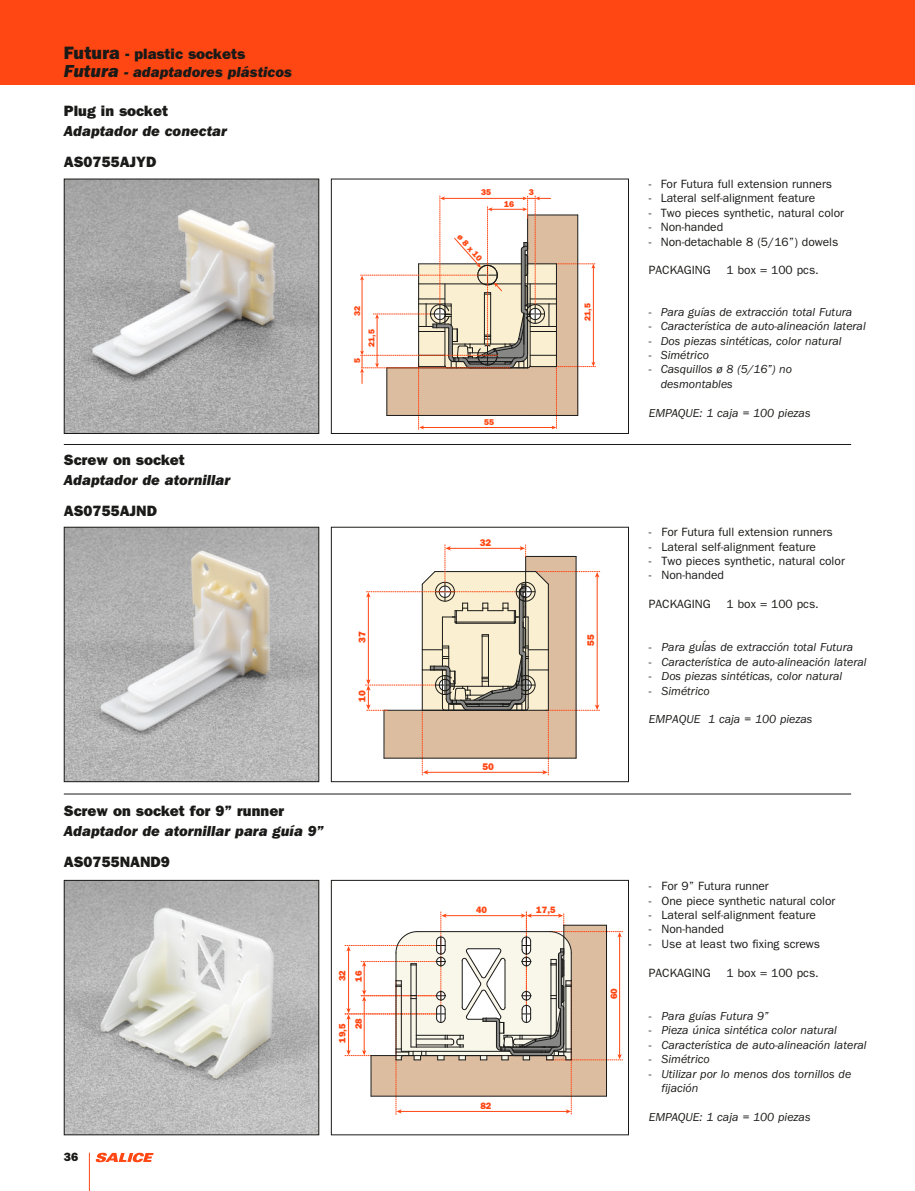
<style>
.page{position:relative;width:915px;height:1191px;background:#fff}
.page>*{position:absolute;margin:0;border:0;box-sizing:border-box;transform-origin:0 0}
.t1{font:15px "ITC Franklin Gothic Std Hvy";color:#1a1a18}
.t2{font:15px "ITC Franklin Gothic Std Hvy It";color:#1a1a18}
.t3{font:italic 12px/14.4px "ITC Franklin Gothic Std";color:#1a1a18}
.t4{font:12px "ITC Franklin Gothic Std";color:#1a1a18}
.t5{font:12px "ITC Franklin Gothic Std Hvy";color:#1a1a18}
.t6{font:9.75px "ITC Franklin Gothic Std Hvy";color:#ff4713}
.t7{font:9.3px/16.4px "ITC Franklin Gothic Std Hvy";color:#ff4713}
.t8{font:8.4px "ITC Franklin Gothic Std Hvy";color:#ff4713}
.s1{font-size:18px}
</style>
<div class="page">
<div style="left:0;top:0;width:914px;height:85px;background:#ff4713"></div>
<img style="left:66px;top:181px;width:251px;height:251px">
<div style="left:64px;top:179px;width:255px;height:255px;border:1px solid #1a1a18"></div>
<img style="left:66px;top:529px;width:251px;height:251px">
<div style="left:64px;top:527px;width:255px;height:255px;border:1px solid #1a1a18"></div>
<img style="left:66px;top:882px;width:251px;height:251px">
<div style="left:64px;top:880px;width:255px;height:255px;border:1px solid #1a1a18"></div>
<svg style="left:360px;top:196px;width:235px;height:233px"></svg>
<div style="left:331px;top:179px;width:297px;height:255px;border:1px solid #1a1a18"></div>
<svg style="left:365px;top:545px;width:234px;height:230px"></svg>
<div style="left:331px;top:527px;width:297px;height:255px;border:1px solid #1a1a18"></div>
<svg style="left:345px;top:912px;width:277px;height:202px"></svg>
<div style="left:331px;top:880px;width:297px;height:255px;border:1px solid #1a1a18"></div>
<hr style="left:64px;top:444px;width:786px;height:1px;background:#1a1a18">
<hr style="left:64px;top:793px;width:786px;height:1px;background:#1a1a18">
<hr style="left:89px;top:1152px;width:1px;height:39px;background:#ff4713">
<svg style="left:96px;top:1152px;width:58px;height:10px"></svg>
<p class="t1" style="left:64px;top:45px;width:183px"><span class="s1">Futura</span> - plastic sockets</p>
<p class="t2" style="left:64px;top:63px;width:229px"><span class="s1">Futura</span> - adaptadores plásticos</p>
<p class="t1" style="left:64px;top:102px;width:106px">Plug in socket</p>
<p class="t2" style="left:64px;top:122px;width:165px">Adaptador de conectar</p>
<p class="t1" style="left:64px;top:153px;width:94px">AS0755AJYD</p>
<p class="t1" style="left:64px;top:451px;width:122px">Screw on socket</p>
<p class="t2" style="left:64px;top:471px;width:168px">Adaptador de atornillar</p>
<p class="t1" style="left:64px;top:502px;width:94px">AS0755AJND</p>
<p class="t8" style="left:352px;top:316px;width:12px;rotate:-90deg">32</p>
<p class="t8" style="left:352px;top:363px;width:7px;rotate:-90deg">5</p>
<p class="t8" style="left:366px;top:347px;width:19px;rotate:-90deg">21,5</p>
<p class="t6" style="left:356px;top:642px;width:13px;rotate:-90deg">37</p>
<p class="t6" style="left:356px;top:702px;width:13px;rotate:-90deg">10</p>
<p class="t1" style="left:64px;top:802px;width:222px">Screw on socket for 9” runner</p>
<p class="t2" style="left:64px;top:822px;width:261px">Adaptador de atornillar para guía 9”</p>
<p class="t1" style="left:64px;top:853px;width:107px">AS0755NAND9</p>
<p class="t7" style="left:334px;top:981px;width:13px;rotate:-90deg">32</p>
<p class="t7" style="left:334px;top:1029px;width:13px;text-indent:-14px;rotate:-90deg">19,5<br>28</p>
<p class="t7" style="left:350px;top:981px;width:13px;rotate:-90deg">16</p>
<p class="t5" style="left:64px;top:1149px;width:16px">36</p>
<p class="t8" style="left:481px;top:188px;width:12px">35</p>
<p class="t8" style="left:462px;top:232px;width:34px;rotate:49deg">ø 8 x 10</p>
<p class="t8" style="left:504px;top:199px;width:12px">16</p>
<p class="t8" style="left:528px;top:188px;width:7px">3</p>
<p class="t8" style="left:484px;top:417px;width:12px">55</p>
<p class="t6" style="left:479px;top:536px;width:13px">32</p>
<p class="t6" style="left:482px;top:761px;width:13px">50</p>
<p class="t8" style="left:582px;top:321px;width:19px;rotate:-90deg">21,5</p>
<p class="t6" style="left:585px;top:645px;width:13px;rotate:-90deg">55</p>
<p class="t4" style="left:648px;top:177px;width:185px">- For Futura full extension runners</p>
<p class="t4" style="left:648px;top:191px;width:168px">- Lateral self-alignment feature</p>
<p class="t4" style="left:648px;top:206px;width:197px">- Two pieces synthetic, natural color</p>
<p class="t4" style="left:648px;top:220px;width:76px">- Non-handed</p>
<p class="t4" style="left:648px;top:235px;width:191px">- Non-detachable 8 (5/16”) dowels</p>
<p class="t4" style="left:648px;top:263px;width:63px">PACKAGING</p>
<p class="t4" style="left:726px;top:263px;width:94px">1 box = 100 pcs.</p>
<p class="t3" style="left:648px;top:305px;width:205px">- Para guías de extracción total Futura</p>
<p class="t3" style="left:648px;top:319px;width:218px">- Característica de auto-alineación lateral</p>
<p class="t3" style="left:648px;top:334px;width:194px">- Dos piezas sintéticas, color natural</p>
<p class="t3" style="left:648px;top:348px;width:62px">- Simétrico</p>
<p class="t3" style="left:660px;top:362px;width:133px;text-indent:-12px">- Casquillos ø 8 (5/16”) no desmontables</p>
<p class="t3" style="left:648px;top:406px;width:163px">EMPAQUE: 1 caja = 100 piezas</p>
<p class="t4" style="left:648px;top:525px;width:185px">- For Futura full extension runners</p>
<p class="t4" style="left:648px;top:539px;width:169px">- Lateral self-alignment feature</p>
<p class="t4" style="left:648px;top:554px;width:197px">- Two pieces synthetic, natural color</p>
<p class="t4" style="left:648px;top:568px;width:77px">- Non-handed</p>
<p class="t4" style="left:648px;top:597px;width:63px">PACKAGING</p>
<p class="t4" style="left:726px;top:597px;width:94px">1 box = 100 pcs.</p>
<p class="t3" style="left:648px;top:640px;width:206px">- Para guÍas de extracción total Futura</p>
<p class="t3" style="left:648px;top:655px;width:219px">- Característica de auto-alineación lateral</p>
<p class="t3" style="left:648px;top:669px;width:195px">- Dos piezas sintéticas, color natural</p>
<p class="t3" style="left:648px;top:683px;width:62px">- Simétrico</p>
<p class="t3" style="left:648px;top:712px;width:165px">EMPAQUE 1 caja = 100 piezas</p>
<p class="t7" style="left:476px;top:901px;width:13px">40</p>
<p class="t7" style="left:536px;top:901px;width:21px">17,5</p>
<p class="t7" style="left:480px;top:1097px;width:13px">82</p>
<p class="t7" style="left:605px;top:999px;width:13px;rotate:-90deg">60</p>
<p class="t4" style="left:648px;top:879px;width:121px">- For 9” Futura runner</p>
<p class="t4" style="left:648px;top:893px;width:188px">- One piece synthetic natural color</p>
<p class="t4" style="left:648px;top:908px;width:169px">- Lateral self-alignment feature</p>
<p class="t4" style="left:648px;top:922px;width:77px">- Non-handed</p>
<p class="t4" style="left:648px;top:937px;width:173px">- Use at least two fixing screws</p>
<p class="t4" style="left:648px;top:965px;width:63px">PACKAGING</p>
<p class="t4" style="left:726px;top:965px;width:94px">1 box = 100 pcs.</p>
<p class="t3" style="left:648px;top:1009px;width:121px">- Para guías Futura 9”</p>
<p class="t3" style="left:648px;top:1023px;width:189px">- Pieza única sintética color natural</p>
<p class="t3" style="left:648px;top:1037px;width:219px">- Característica de auto-alineación lateral</p>
<p class="t3" style="left:648px;top:1052px;width:62px">- Simétrico</p>
<p class="t3" style="left:661px;top:1066px;width:191px;text-indent:-13px">- Utilizar por lo menos dos tornillos de fijación</p>
<p class="t3" style="left:648px;top:1109px;width:163px">EMPAQUE: 1 caja = 100 piezas</p>
</div>
